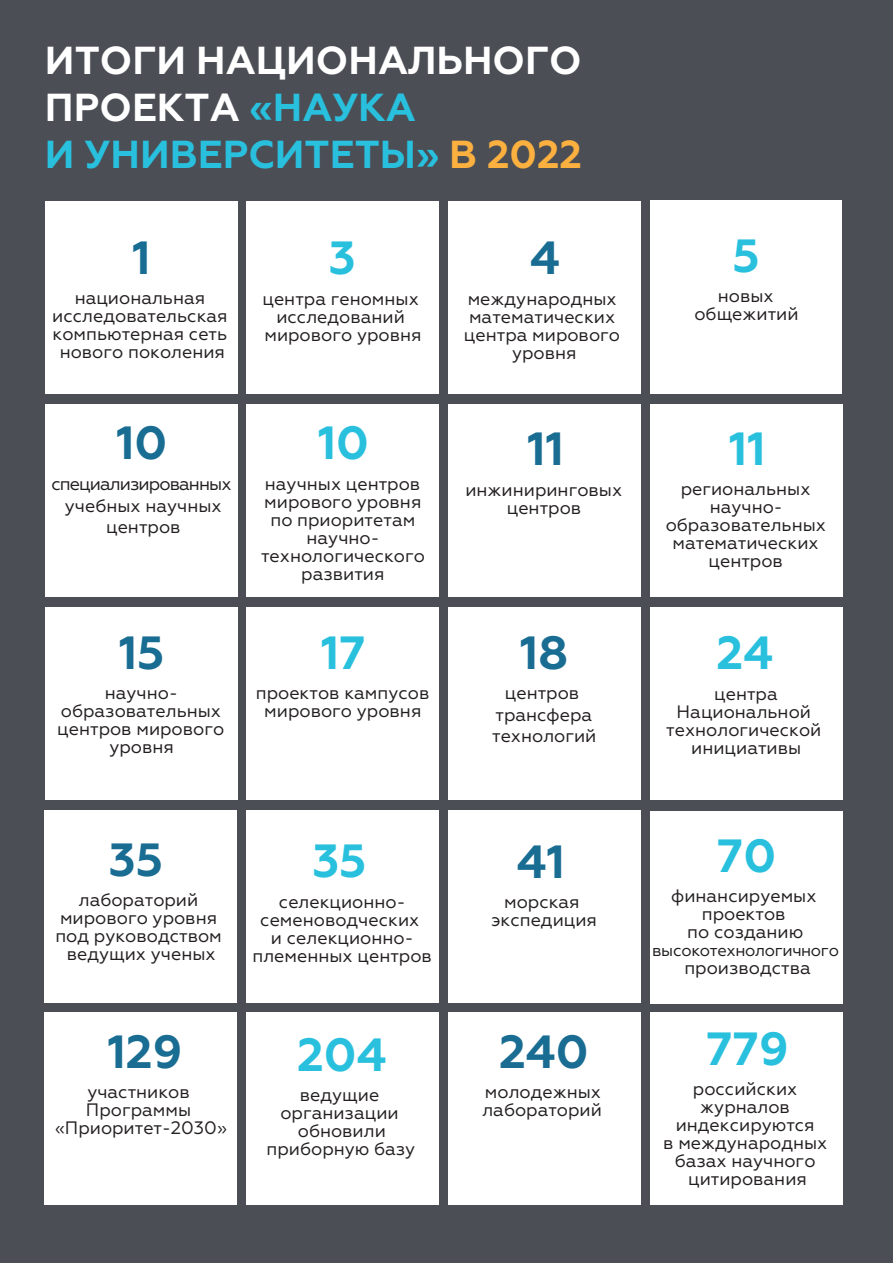
<style>
.page{position:relative;width:893px;height:1263px;background:#4b4e55}
.page>*{position:absolute;margin:0;border:0;box-sizing:border-box;transform-origin:0 0}
.t1{font:700 46.5px "Geometria";color:#196c92}
.t2{font:700 46.5px "Geometria";color:#29c0de}
.t3{font:700 39px/46.8px "Geometria";color:#fff}
.t4{font:18px/18px "Geometria";color:#231f20;text-align:center}
.t5{font:16.5px "Geometria";letter-spacing:-.02em;color:#231f20}
.s1{color:#29c0de}
.s2{color:#fbb03f}
</style>
<div class="page">
<div style="left:45px;top:810px;width:192px;height:192px;background:#fff"></div>
<div style="left:448px;top:404px;width:192px;height:193px;background:#fff"></div>
<div style="left:247px;top:404px;width:192px;height:193px;background:#fff"></div>
<div style="left:448px;top:810px;width:192px;height:193px;background:#fff"></div>
<div style="left:246px;top:810px;width:193px;height:193px;background:#fff"></div>
<div style="left:247px;top:202px;width:192px;height:192px;background:#fff"></div>
<div style="left:448px;top:202px;width:192px;height:192px;background:#fff"></div>
<div style="left:45px;top:404px;width:192px;height:193px;background:#fff"></div>
<div style="left:650px;top:1012px;width:193px;height:193px;background:#fff"></div>
<div style="left:650px;top:404px;width:192px;height:193px;background:#fff"></div>
<div style="left:448px;top:607px;width:192px;height:193px;background:#fff"></div>
<div style="left:650px;top:607px;width:192px;height:193px;background:#fff"></div>
<div style="left:448px;top:1012px;width:192px;height:193px;background:#fff"></div>
<div style="left:247px;top:607px;width:192px;height:193px;background:#fff"></div>
<div style="left:650px;top:812px;width:192px;height:192px;background:#fff"></div>
<div style="left:45px;top:607px;width:192px;height:192px;background:#fff"></div>
<div style="left:45px;top:1012px;width:192px;height:193px;background:#fff"></div>
<div style="left:246px;top:1012px;width:193px;height:193px;background:#fff"></div>
<div style="left:45px;top:202px;width:192px;height:192px;background:#fff"></div>
<div style="left:650px;top:201px;width:192px;height:193px;background:#fff"></div>
<h2 class="t3" style="left:45px;top:38px;width:539px">ИТОГИ НАЦИОНАЛЬНОГО<br>ПРОЕКТА <span class="s1">«НАУКА<br>И УНИВЕРСИТЕТЫ»</span> <span class="s2">В 2022</span></h2>
<h1 class="t1" style="left:132px;top:230px;width:20px">1</h1>
<p class="t4" style="left:52px;top:288px;width:177px">национальная исследовательская компьютерная сеть нового поколения</p>
<h1 class="t2" style="left:329px;top:230px;width:28px">3</h1>
<p class="t4" style="left:262px;top:290px;width:158px">центра геномных</p>
<p class="t4" style="left:264px;top:308px;width:159px">исследований мирового уровня</p>
<h1 class="t1" style="left:116px;top:415px;width:52px">10</h1>
<p class="t4" style="left:51px;top:473px;width:182px;line-height:21.6px">специализированных учебных научных центров</p>
<h1 class="t1" style="left:119px;top:625px;width:47px">15</h1>
<p class="t4" style="left:57px;top:684px;width:169px">научно&shy;образовательных центров мирового уровня</p>
<h1 class="t2" style="left:318px;top:415px;width:52px">10</h1>
<p class="t4" style="left:265px;top:475px;width:157px">научных центров</p>
<p class="t4" style="left:261px;top:493px;width:165px">мирового уровня по приоритетам научно&shy;технологического развития</p>
<h1 class="t2" style="left:321px;top:625px;width:46px">17</h1>
<p class="t4" style="left:256px;top:683px;width:175px">проектов кампусов мирового уровня</p>
<h1 class="t1" style="left:530px;top:230px;width:31px">4</h1>
<p class="t4" style="left:464px;top:290px;width:158px">международных математических центра мирового уровня</p>
<h1 class="t1" style="left:528px;top:421px;width:38px">11</h1>
<p class="t4" style="left:465px;top:481px;width:158px">инжиниринговых центров</p>
<h1 class="t1" style="left:520px;top:625px;width:49px">18</h1>
<p class="t4" style="left:492px;top:682px;width:106px;line-height:21.6px">центров трансфера технологий</p>
<h1 class="t2" style="left:733px;top:229px;width:29px">5</h1>
<p class="t4" style="left:694px;top:287px;width:106px">новых общежитий</p>
<h1 class="t2" style="left:729px;top:421px;width:38px">11</h1>
<p class="t4" style="left:666px;top:479px;width:162px">региональных научно&shy;образовательных математических центров</p>
<h1 class="t2" style="left:716px;top:625px;width:58px">24</h1>
<p class="t4" style="left:666px;top:685px;width:157px">центра<br>Национальной технологической инициативы</p>
<h1 class="t1" style="left:109px;top:832px;width:56px">35</h1>
<p class="t4" style="left:55px;top:891px;width:168px">лабораторий мирового уровня под руководством ведущих ученых</p>
<h1 class="t1" style="left:108px;top:1024px;width:76px">129</h1>
<p class="t4" style="left:55px;top:1083px;width:173px">участников<br>Программы «Приоритет-2030»</p>
<h1 class="t2" style="left:312px;top:833px;width:56px">35</h1>
<p class="t4" style="left:253px;top:893px;width:181px">селекционно&shy;семеноводческих<br>и селекционно&shy;племенных центров</p>
<h1 class="t2" style="left:297px;top:1027px;width:91px">204</h1>
<p class="t4" style="left:267px;top:1086px;width:150px">ведущие организации обновили приборную базу</p>
<h1 class="t1" style="left:517px;top:834px;width:49px">41</h1>
<p class="t4" style="left:491px;top:893px;width:107px">морская экспедиция</p>
<h1 class="t1" style="left:499px;top:1024px;width:91px">240</h1>
<p class="t4" style="left:482px;top:1083px;width:121px;text-align:left">молодежных лабораторий</p>
<h1 class="t2" style="left:717px;top:828px;width:61px">70</h1>
<p class="t4" style="left:671px;top:886px;width:147px">финансируемых проектов<br>по созданию</p>
<p class="t5" style="left:652px;top:940px;width:189px">высокотехнологичного</p>
<p class="t4" style="left:684px;top:958px;width:128px">производства</p>
<h1 class="t2" style="left:706px;top:1021px;width:84px">779</h1>
<p class="t4" style="left:663px;top:1080px;width:166px">российских журналов индексируются<br>в международных базах научного цитирования</p>
</div>
